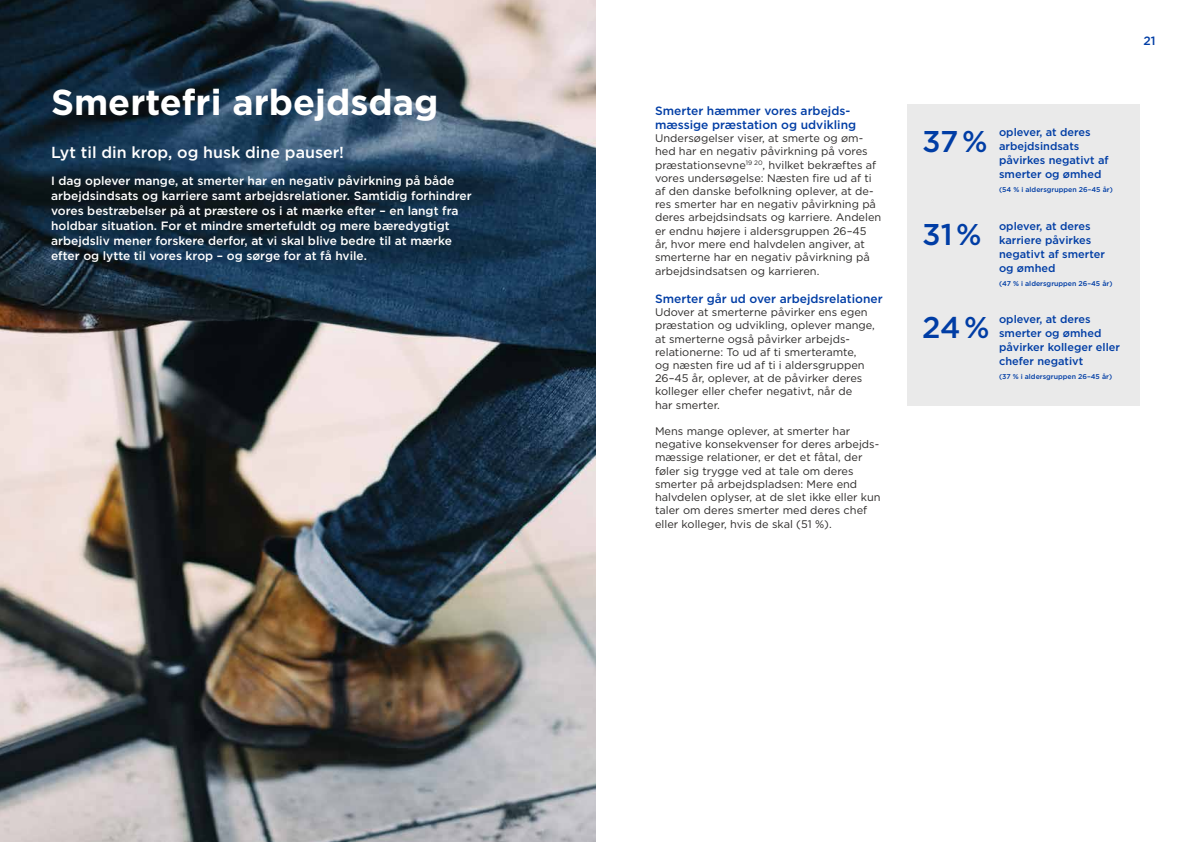
<style>
.page{position:relative;width:1191px;height:842px;background:#fff}
.page>*{position:absolute;margin:0;border:0;box-sizing:border-box;transform-origin:0 0}
.t1{font:700 36px "Gotham HTF";color:#fff}
.t2{font:500 30px "Gotham HTF";color:#003da5}
.t3{font:500 16px "Gotham HTF";color:#fff}
.t4{font:500 12px/15px "Gotham HTF";color:#fff}
.t5{font:500 12px/14px "Gotham HTF";color:#003da5}
.t6{font:11px/13.3px "Gotham HTF";color:#2c2a29}
.t7{font:500 11px/14px "Gotham HTF";color:#003da5}
.t8{font:500 7px "Gotham HTF";color:#003da5}
</style>
<div class="page">
<img style="left:0;top:0;width:595px;height:842px">
<div style="left:907px;top:104px;width:233px;height:302px;background:#eaeaea"></div>
<h1 class="t1" style="left:51px;top:81px;width:389px">Smertefri arbejdsdag</h1>
<h3 class="t3" style="left:51px;top:143px;width:294px">Lyt til din krop, og husk dine pauser!</h3>
<p class="t4" style="left:51px;top:172px;width:422px">I dag oplever mange, at smerter har en negativ påvirkning på både arbejdsindsats og karriere samt arbejdsrelationer. Samtidig forhindrer vores bestræbelser på at præstere os i at mærke efter – en langt fra holdbar situation. For et mindre smertefuldt og mere bæredygtigt arbejdsliv mener forskere derfor, at vi skal blive bedre til at mærke efter og lytte til vores krop – og sørge for at få hvile.</p>
<p class="t5" style="left:655px;top:103px;width:203px">Smerter hæmmer vores arbejds&shy;mæssige præstation og udvikling</p>
<p class="t6" style="left:655px;top:131px;width:228px">Undersøgelser viser, at smerte og øm&shy;hed har en negativ påvirkning på vores præstationsevne<sup>19</sup> <sup>20</sup>, hvilket bekræftes af vores undersøgelse: Næsten fire ud af ti af den danske befolkning oplever, at de&shy;res smerter har en negativ påvirkning på deres arbejdsindsats og karriere. Andelen er endnu højere i aldersgruppen 26–45 år, hvor mere end halvdelen angiver, at smerterne har en negativ påvirkning på arbejdsindsatsen og karrieren.</p>
<p class="t5" style="left:655px;top:291px;width:229px">Smerter går ud over arbejdsrelationer</p>
<p class="t6" style="left:655px;top:306px;width:221px">Udover at smerterne påvirker ens egen præstation og udvikling, oplever mange, at smerterne også påvirker arbejds&shy;relationerne: To ud af ti smerteramte,<br>og næsten fire ud af ti i aldersgruppen 26–45 år, oplever, at de påvirker deres kolleger eller chefer negativt, når de<br>har smerter.</p>
<p class="t6" style="left:655px;top:424px;width:227px">Mens mange oplever, at smerter har negative konsekvenser for deres arbejds&shy;mæssige relationer, er det et fåtal, der føler sig trygge ved at tale om deres smerter på arbejdspladsen: Mere end halvdelen oplyser, at de slet ikke eller kun taler om deres smerter med deres chef eller kolleger, hvis de skal (51 %).</p>
<p class="t5" style="left:1143px;top:34px;width:14px">21</p>
<h2 class="t2" style="left:922px;top:124px;width:67px">37 %</h2>
<p class="t7" style="left:999px;top:125px;width:111px">oplever, at deres arbejdsindsats påvirkes negativt af smerter og ømhed</p>
<p class="t8" style="left:999px;top:186px;width:115px">(54 % i aldersgruppen 26–45 år)</p>
<h2 class="t2" style="left:922px;top:218px;width:61px">31 %</h2>
<p class="t7" style="left:999px;top:218px;width:107px">oplever, at deres karriere påvirkes negativt af smerter og ømhed</p>
<p class="t8" style="left:999px;top:279px;width:115px">(47 % i aldersgruppen 26–45 år)</p>
<h2 class="t2" style="left:922px;top:311px;width:69px">24 %</h2>
<p class="t7" style="left:999px;top:312px;width:122px">oplever, at deres smerter og ømhed påvirker kolleger eller chefer negativt</p>
<p class="t8" style="left:999px;top:372px;width:115px">(37 % i aldersgruppen 26–45 år)</p>
</div>
